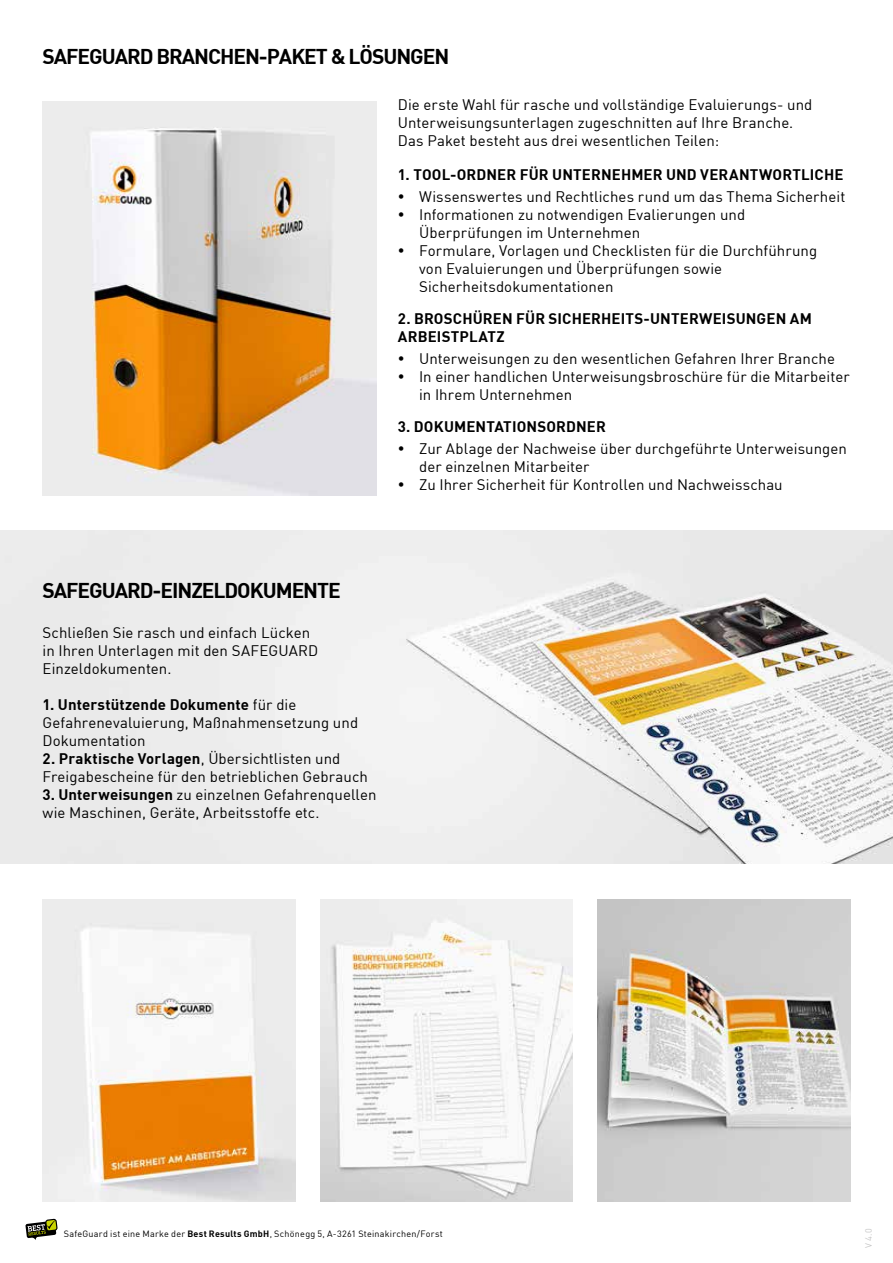
<style>
.page{position:relative;width:893px;height:1263px;background:#fff}
.page>*{position:absolute;margin:0;border:0;box-sizing:border-box;transform-origin:0 0}
.t1{font:21px "DIN Bold";letter-spacing:-.05em;color:#000}
.t2{font:15px/18px "DIN";letter-spacing:.005em;color:#000}
.t3{font:15px/18px "DIN Bold";letter-spacing:.01em;color:#000}
.t4{font:9px "DIN";letter-spacing:.025em;color:#000}
.t5{font:9px "DIN";color:#c6c6c6}
.s1{font-family:"DIN"}
.s2{font-family:"DIN Bold"}
</style>
<div class="page">
<svg style="left:26px;top:1219px;width:32px;height:21px"></svg>
<img style="left:43px;top:101px;width:334px;height:394px">
<img style="left:0;top:531px;width:893px;height:333px">
<img style="left:43px;top:899px;width:252px;height:303px">
<img style="left:320px;top:899px;width:253px;height:303px">
<img style="left:598px;top:899px;width:252px;height:303px">
<h1 class="t1" style="left:43px;top:43px;width:408px">SAFEGUARD BRANCHEN-PAKET &amp; LÖSUNGEN</h1>
<p class="t2" style="left:398px;top:96px;width:416px">Die erste Wahl für rasche und vollständige Evaluierungs- und<br>Unterweisungsunterlagen zugeschnitten auf Ihre Branche.<br>Das Paket besteht aus drei wesentlichen Teilen:</p>
<p class="t3" style="left:398px;top:165px;width:447px">1. TOOL-ORDNER FÜR UNTERNEHMER UND VERANTWORTLICHE</p>
<p class="t2" style="left:419px;top:188px;width:428px">Wissenswertes und Rechtliches rund um das Thema Sicherheit Informationen zu notwendigen Evalierungen und Überprüfungen im Unternehmen<br>Formulare, Vorlagen und Checklisten für die Durchführung<br>von Evaluierungen und Überprüfungen sowie Sicherheitsdokumentationen</p>
<p class="t3" style="left:398px;top:309px;width:415px">2. BROSCHÜREN FÜR SICHERHEITS-UNTERWEISUNGEN AM<br>ARBEISTPLATZ</p>
<p class="t2" style="left:419px;top:350px;width:432px">Unterweisungen zu den wesentlichen Gefahren Ihrer Branche<br>In einer handlichen Unterweisungsbroschüre für die Mitarbeiter in Ihrem Unternehmen</p>
<p class="t3" style="left:398px;top:417px;width:210px">3. DOKUMENTATIONSORDNER</p>
<p class="t2" style="left:419px;top:440px;width:429px">Zur Ablage der Nachweise über durchgeführte Unterweisungen der einzelnen Mitarbeiter<br>Zu Ihrer Sicherheit für Kontrollen und Nachweisschau</p>
<h1 class="t1" style="left:43px;top:576px;width:300px">SAFEGUARD-EINZELDOKUMENTE</h1>
<p class="t2" style="left:43px;top:623px;width:277px">Schließen Sie rasch und einfach Lücken in Ihren Unterlagen mit den SAFEGUARD<br>Einzeldokumenten.</p>
<p class="t3" style="left:43px;top:695px;width:255px">1. Unterstützende Dokumente <span class="s1">für die</span></p>
<p class="t2" style="left:43px;top:713px;width:317px">Gefahrenevaluierung, Maßnahmensetzung und<br>Dokumentation</p>
<p class="t3" style="left:43px;top:749px;width:299px">2. Praktische Vorlagen<span class="s1">, Übersichtlisten und</span></p>
<p class="t2" style="left:43px;top:767px;width:327px">Freigabescheine für den betrieblichen Gebrauch</p>
<p class="t2" style="left:43px;top:785px;width:336px"><span class="s2">3. Unterweisungen</span> zu einzelnen Gefahrenquellen wie Maschinen, Geräte, Arbeitsstoffe etc.</p>
<p class="t4" style="left:64px;top:1228px;width:381px">SafeGuard ist eine Marke der <span class="s2">Best Results GmbH</span>, Schönegg 5, A-3261 Steinakirchen/Forst</p>
<p class="t5" style="left:863px;top:1248px;width:21px;rotate:-90deg">V 4.0</p>
</div>
